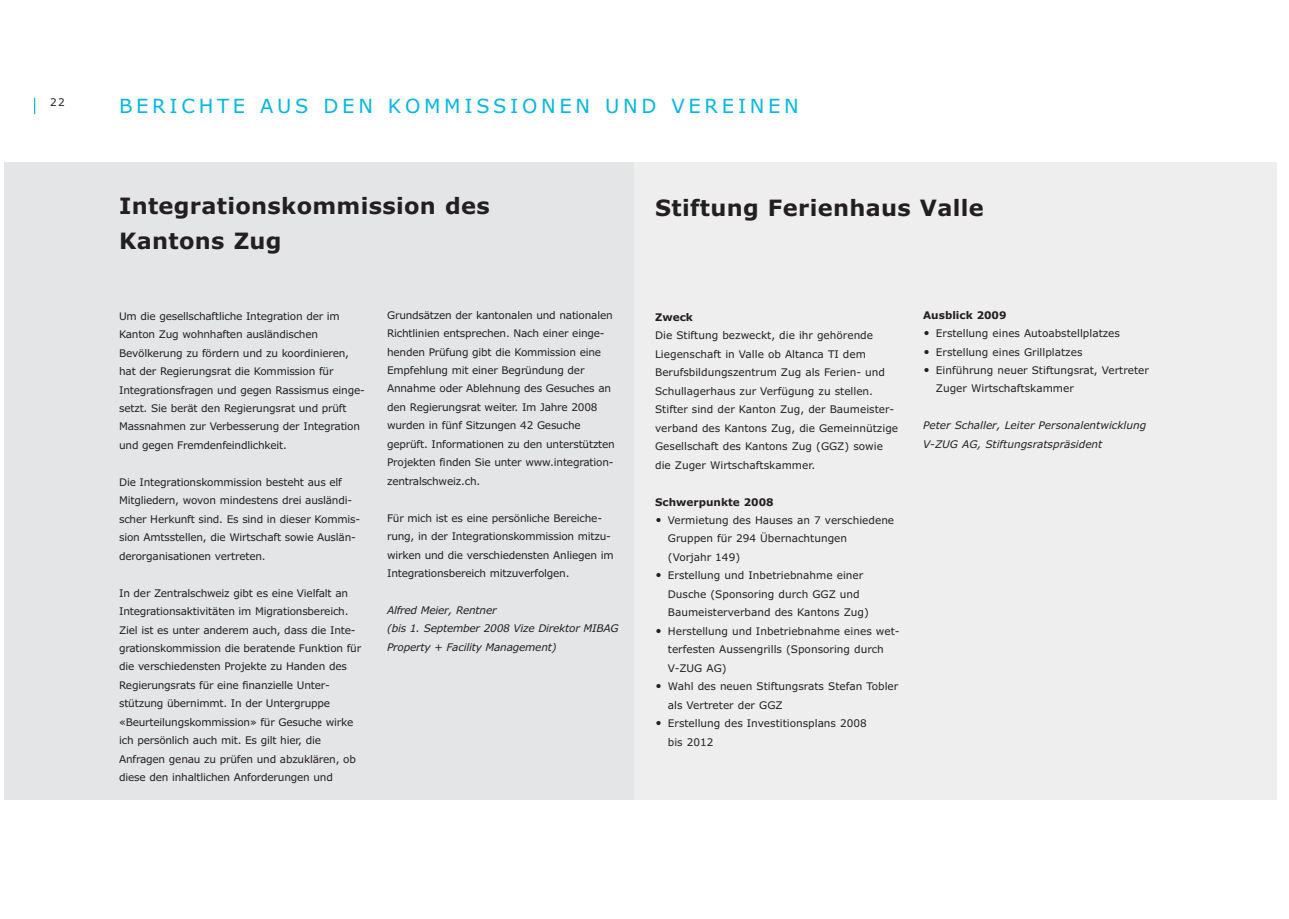
<style>
.page{position:relative;width:1289px;height:919px;background:#fff}
.page>*{position:absolute;margin:0;border:0;box-sizing:border-box;transform-origin:0 0}
.t1{font:700 22.5px/34.5px "Verdana";letter-spacing:.015em;color:#231f20}
.t2{font:19.5px "Verdana";letter-spacing:.19em;color:#00b8e4}
.t3{font:10.5px/18.5px "Verdana";letter-spacing:-.02em;color:#231f20}
.t4{font:10.5px/18.5px "Verdana";color:#231f20}
.t5{font:italic 10.5px/18.5px "Verdana";letter-spacing:-.02em;color:#231f20}
.t6{font:italic 10.5px/18.5px "Verdana";color:#231f20}
.t7{font:700 10.5px "Verdana";color:#231f20}
</style>
<div class="page">
<div style="left:4px;top:163px;width:630px;height:636px;background:#e4e5e7"></div>
<div style="left:634px;top:163px;width:642px;height:636px;background:#eeeeef"></div>
<svg style="left:34px;top:98px;width:1px;height:16px"></svg>
<p class="t3" style="left:50px;top:93px;width:16px">22</p>
<h2 class="t2" style="left:119px;top:95px;width:681px">BERICHTE AUS DEN KOMMISSIONEN UND VEREINEN</h2>
<h1 class="t1" style="left:119px;top:189px;width:372px">Integrationskommission des<br>Kantons Zug</h1>
<p class="t3" style="left:119px;top:307px;width:247px">Um die gesellschaftliche Integration der im Kanton Zug wohnhaften ausländischen Bevölkerung zu fördern und zu koordinieren, hat der Regierungsrat die Kommission für Integrationsfragen und gegen Rassismus einge&shy;setzt. Sie berät den Regierungsrat und prüft Massnahmen zur Verbesserung der Integration und gegen Fremdenfeindlichkeit.</p>
<p class="t3" style="left:119px;top:473px;width:242px">Die Integrationskommission besteht aus elf Mitgliedern, wovon mindestens drei ausländi&shy;scher Herkunft sind. Es sind in dieser Kommis&shy;sion Amtsstellen, die Wirtschaft sowie Auslän&shy;derorganisationen vertreten.</p>
<p class="t3" style="left:119px;top:583px;width:244px">In der Zentralschweiz gibt es eine Vielfalt an Integrationsaktivitäten im Migrationsbereich.<br>Ziel ist es unter anderem auch, dass die Inte&shy;grationskommission die beratende Funktion für die verschiedensten Projekte zu Handen des Regierungsrats für eine finanzielle Unter&shy;stützung übernimmt. In der Untergruppe «Beurteilungskommission» für Gesuche wirke ich persönlich auch mit. Es gilt hier, die Anfragen genau zu prüfen und abzuklären, ob diese den inhaltlichen Anforderungen und</p>
<p class="t3" style="left:387px;top:306px;width:229px">Grundsätzen der kantonalen und nationalen Richtlinien entsprechen. Nach einer einge&shy;henden Prüfung gibt die Kommission eine Empfehlung mit einer Begründung der Annahme oder Ablehnung des Gesuches an den Regierungsrat weiter. Im Jahre 2008 wurden in fünf Sitzungen 42 Gesuche geprüft. Informationen zu den unterstützten Projekten finden Sie unter www.integration&shy;zentralschweiz.ch.</p>
<p class="t3" style="left:387px;top:509px;width:228px">Für mich ist es eine persönliche Bereiche&shy;rung, in der Integrationskommission mitzu&shy;wirken und die verschiedensten Anliegen im Integrationsbereich mitzuverfolgen.</p>
<p class="t5" style="left:387px;top:601px;width:233px">Alfred Meier, Rentner<br>(bis 1. September 2008 Vize Direktor MIBAG<br>Property + Facility Management)</p>
<h1 class="t1" style="left:655px;top:191px;width:330px">Stiftung Ferienhaus Valle</h1>
<p class="t7" style="left:655px;top:311px;width:39px">Zweck</p>
<p class="t4" style="left:655px;top:326px;width:244px">Die Stiftung bezweckt, die ihr gehörende Liegenschaft in Valle ob Altanca TI dem Berufsbildungszentrum Zug als Ferien- und Schullagerhaus zur Verfügung zu stellen.<br>Stifter sind der Kanton Zug, der Baumeister&shy;verband des Kantons Zug, die Gemeinnützige Gesellschaft des Kantons Zug (GGZ) sowie die Zuger Wirtschaftskammer.</p>
<p class="t7" style="left:655px;top:495px;width:120px">Schwerpunkte 2008</p>
<p class="t4" style="left:668px;top:511px;width:233px">Vermietung des Hauses an 7 verschiedene<br>Gruppen für 294 Übernachtungen<br>(Vorjahr 149)<br>Erstellung und Inbetriebnahme einer<br>Dusche (Sponsoring durch GGZ und<br>Baumeisterverband des Kantons Zug)<br>Herstellung und Inbetriebnahme eines wet&shy;terfesten Aussengrills (Sponsoring durch<br>V-ZUG AG)<br>Wahl des neuen Stiftungsrats Stefan Tobler als Vertreter der GGZ<br>Erstellung des Investitionsplans 2008<br>bis 2012</p>
<p class="t7" style="left:923px;top:309px;width:85px">Ausblick 2009</p>
<p class="t4" style="left:935px;top:324px;width:214px">Erstellung eines Autoabstellplatzes Erstellung eines Grillplatzes<br>Einführung neuer Stiftungsrat, Vertreter Zuger Wirtschaftskammer</p>
<p class="t6" style="left:923px;top:416px;width:225px">Peter Schaller, Leiter Personalentwicklung<br>V-ZUG AG, Stiftungsratspräsident</p>
</div>
